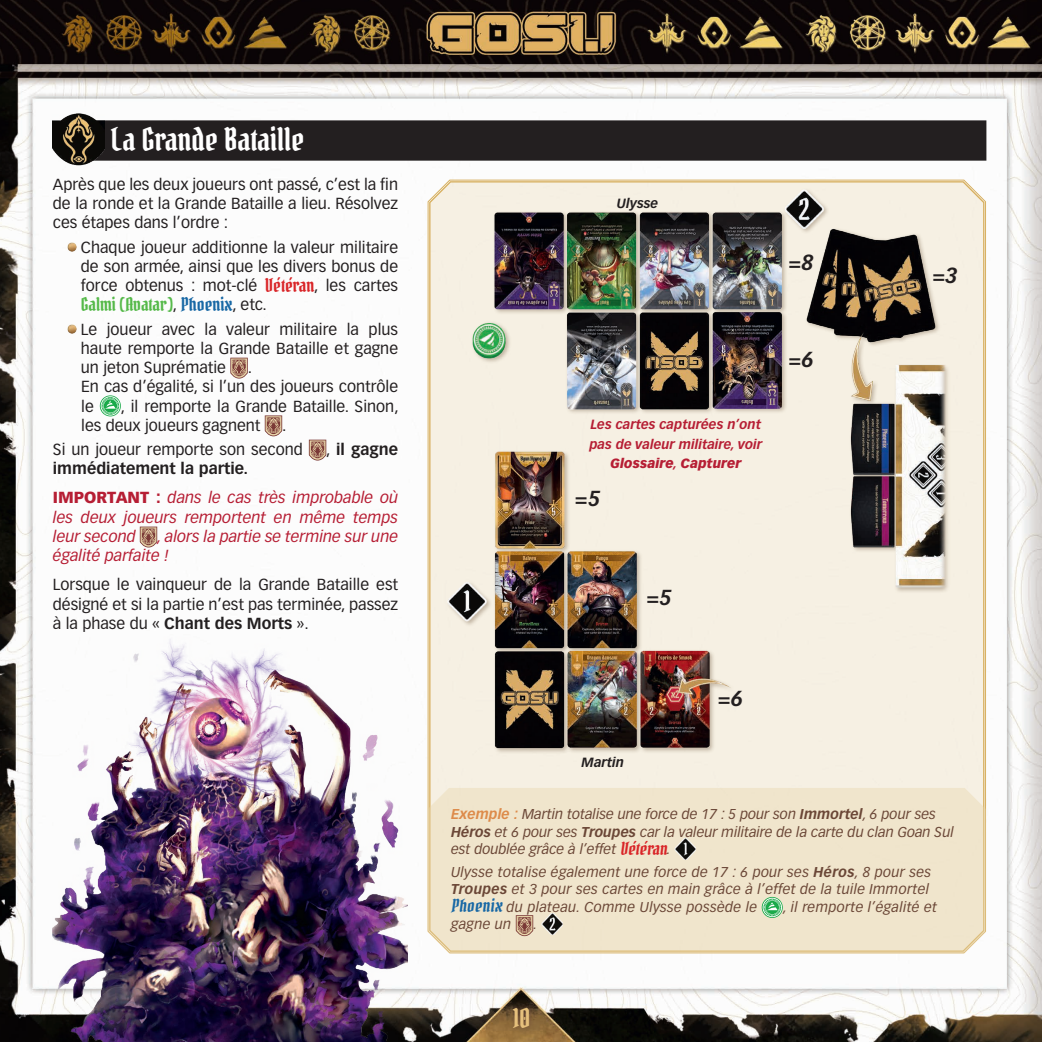
<style>
.page{position:relative;width:1042px;height:1042px;background:#fff}
.page>*{position:absolute;margin:0;border:0;box-sizing:border-box;transform-origin:0 0}
.t1{font:31.5px "Pirata One";color:#fff}
.t2{font:26.25px "Pirata One";color:#e6c07c}
.t3{font:italic 700 21.35px "Vectora LT Pro";color:#231f20}
.t4{font:18.38px "Pirata One";color:#55b949}
.t5{font:15.75px/19.2px "Vectora LT Pro";color:#231f20;text-align:justify}
.t6{font:italic 15.75px/19.2px "Vectora LT Pro";color:#b61e34}
.t7{font:700 15.75px "Vectora LT Pro";color:#231f20}
.t8{font:italic 14px/17.5px "Vectora LT Pro";letter-spacing:.02em;color:#6b4737}
.t9{font:italic 14px/17.5px "Vectora LT Pro";color:#6b4737}
.t10{font:italic 700 13.12px/19.2px "Vectora LT Pro";color:#b61e34;text-align:center}
.t11{font:italic 700 13.12px "Vectora LT Pro";color:#231f20}
.s1{font-family:"Pirata One";font-size:18.38px;color:#d92528}
.s2{font-family:"Vectora LT Pro";font-size:15.75px;color:#231f20}
.s3{color:#1868a5}
.s4{font-weight:400}
.s5{font-weight:700;font-style:normal;color:#231f20}
.s6{font-weight:900;font-style:normal}
.s7{font-weight:700}
.s8{font-weight:900}
.s9{font-weight:700;color:#dd8b4a}
.s10{font-family:"Pirata One";font-style:normal;font-size:17.5px;color:#d92528}
.s11{font-family:"Pirata One";font-style:normal;font-size:17.5px;color:#1868a5}
</style>
<div class="page">
<img style="left:0;top:0;width:1042px;height:1042px">
<img style="left:53px;top:632px;width:354px;height:410px">
<div style="left:93px;top:120px;width:893px;height:41px;background:#231f20"></div>
<img style="left:53px;top:108px;width:52px;height:64px">
<svg style="left:68px;top:243px;width:9px;height:8px"></svg>
<svg style="left:68px;top:325px;width:9px;height:8px"></svg>
<svg style="left:230px;top:358px;width:18px;height:20px"></svg>
<svg style="left:100px;top:395px;width:21px;height:21px"></svg>
<svg style="left:101px;top:396px;width:19px;height:20px"></svg>
<svg style="left:265px;top:415px;width:17px;height:21px"></svg>
<svg style="left:309px;top:440px;width:17px;height:20px"></svg>
<svg style="left:140px;top:526px;width:17px;height:21px"></svg>
<svg style="left:427px;top:179px;width:559px;height:774px;background:#f3ebda"></svg>
<div style="left:428px;top:788px;width:558px;height:165px;background:#f0e5cc"></div>
<img style="left:674px;top:838px;width:21px;height:21px">
<svg style="left:762px;top:897px;width:21px;height:21px"></svg>
<svg style="left:762px;top:898px;width:20px;height:19px"></svg>
<svg style="left:516px;top:915px;width:17px;height:21px"></svg>
<img style="left:541px;top:913px;width:21px;height:21px">
<img style="left:439px;top:180px;width:558px;height:579px">
<div style="left:508px;top:1002px;width:27px;height:31px;background:#6b4737;opacity:.75"></div>
<h1 class="t1" style="left:111px;top:119px;width:195px">La Grande Bataille</h1>
<p class="t5" style="left:53px;top:175px;width:347px">Après que les deux joueurs ont passé, c’est la fin de la ronde et la Grande Bataille a lieu. Résolvez ces étapes dans l’ordre :</p>
<p class="t5" style="left:81px;top:237px;width:319px">Chaque joueur additionne la valeur militaire de son armée, ainsi que les divers bonus de force obtenus : mot-clé <span class="s1">Vétéran</span>, les cartes</p>
<p class="t4" style="left:81px;top:292px;width:187px">Galmi (Avatar)<span class="s2">,</span> <span class="s3">Phoenix</span><span class="s2">, etc.</span></p>
<p class="t5" style="left:81px;top:319px;width:319px">Le joueur avec la valeur militaire la plus haute remporte la Grande Bataille et gagne un jeton Suprématie</p>
<p class="t5" style="left:81px;top:358px;width:318px;text-align:left;text-indent:167px">.<br>En cas d’égalité, si l’un des joueurs contrôle le</p>
<p class="t5" style="left:81px;top:396px;width:319px;text-indent:40px">, il remporte la Grande Bataille. Sinon, les deux joueurs gagnent</p>
<p class="t5" style="left:53px;top:413px;width:251px;line-height:24.2px;text-indent:229px">.<br>Si un joueur remporte son second</p>
<p class="t7" style="left:326px;top:440px;width:73px"><span class="s4">,</span> il gagne</p>
<p class="t6" style="left:53px;top:454px;width:347px;line-height:29.2px"><span class="s5">immédiatement la partie.<br></span><span class="s6">IMPORTANT :</span> dans le cas très improbable où</p>
<p class="t6" style="left:53px;top:507px;width:347px">les deux joueurs remportent en même temps leur second</p>
<p class="t6" style="left:53px;top:527px;width:347px;text-indent:104px">, alors la partie se termine sur une égalité parfaite !</p>
<p class="t5" style="left:53px;top:575px;width:347px">Lorsque le vainqueur de la Grande Bataille est désigné et si la partie n’est pas terminée, passez à la phase du « <span class="s7">Chant des Morts</span> ».</p>
<p class="t11" style="left:617px;top:195px;width:43px">Ulysse</p>
<h3 class="t3" style="left:789px;top:249px;width:27px">=8</h3>
<p class="t10" style="left:589px;top:415px;width:174px">Les cartes capturées n’ont pas de valeur militaire, voir<br><span class="s8">Glossaire</span>, <span class="s8">Capturer</span></p>
<h3 class="t3" style="left:575px;top:486px;width:27px">=5</h3>
<h3 class="t3" style="left:789px;top:346px;width:27px">=6</h3>
<h3 class="t3" style="left:647px;top:585px;width:27px">=5</h3>
<p class="t11" style="left:581px;top:754px;width:44px">Martin</p>
<h3 class="t3" style="left:718px;top:686px;width:27px">=6</h3>
<h3 class="t3" style="left:933px;top:263px;width:27px">=3</h3>
<p class="t9" style="left:451px;top:806px;width:504px"><span class="s9">Exemple :</span> Martin totalise une force de 17 : 5 pour son <span class="s7">Immortel</span>, 6 pour ses<br><span class="s7">Héros</span> et 6 pour ses <span class="s7">Troupes</span> car la valeur militaire de la carte du clan Goan Sul est doublée grâce à l’effet <span class="s10">Vétéran</span>.</p>
<p class="t8" style="left:451px;top:863px;width:482px">Ulysse totalise également une force de 17 : 6 pour ses <span class="s7">Héros</span>, 8 pour ses<br><span class="s7">Troupes</span> et 3 pour ses cartes en main grâce à l’effet de la tuile Immortel<br><span class="s11">Phoenix</span> du plateau. Comme Ulysse possède le</p>
<p class="t8" style="left:783px;top:898px;width:156px">, il remporte l’égalité et</p>
<p class="t8" style="left:451px;top:915px;width:62px">gagne un</p>
<p class="t8" style="left:533px;top:915px;width:5px">.</p>
<h2 class="t2" style="left:513px;top:1001px;width:19px">10</h2>
</div>
